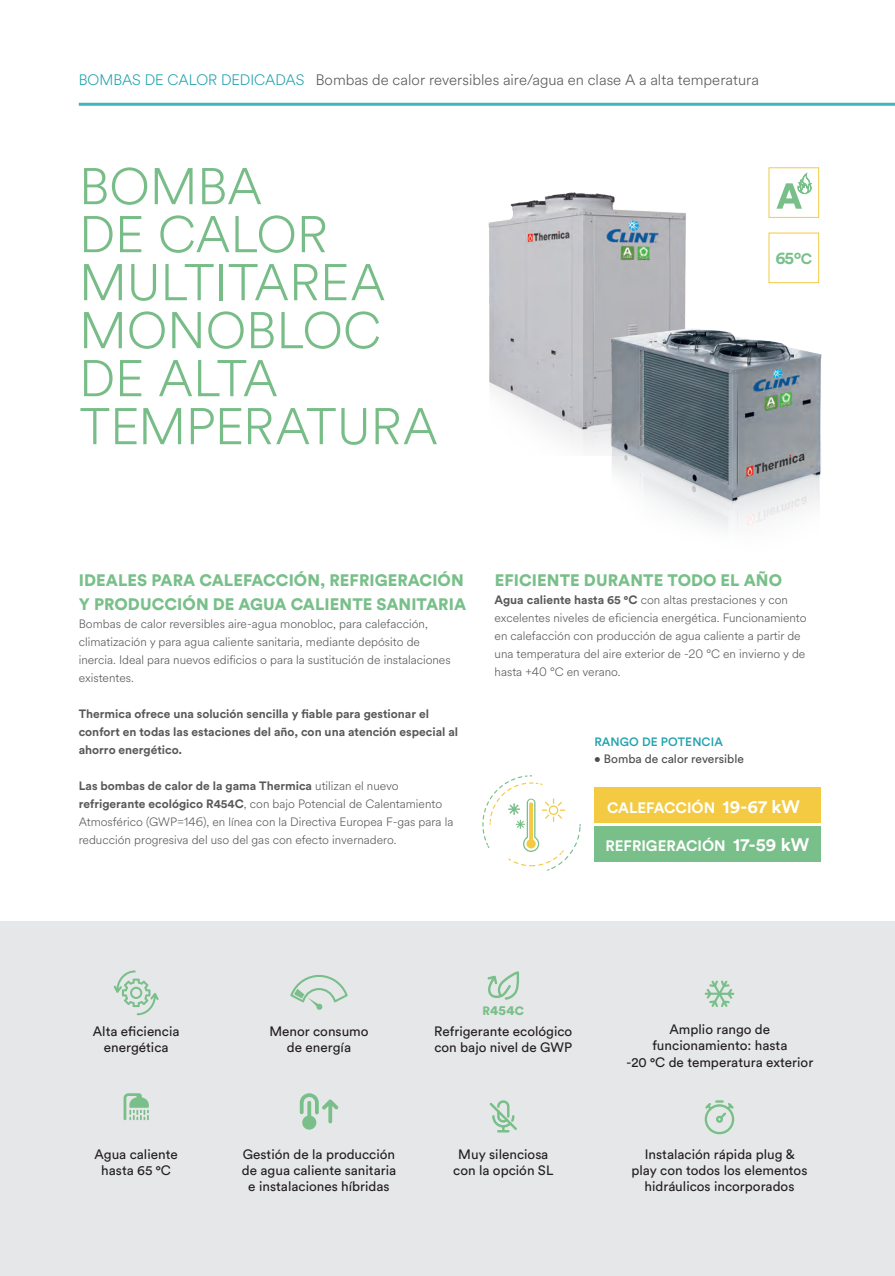
<style>
.page{position:relative;width:895px;height:1276px;background:#fff}
.page>*{position:absolute;margin:0;border:0;box-sizing:border-box;transform-origin:0 0}
.t1{font:300 51px/48px "Circular Air";color:#78bd88}
.t2{font:700 17.25px "Circular Std";color:#78bf89}
.t3{font:900 16.5px/24px "Circular Std";letter-spacing:.005em;color:#78bf89}
.t4{font:300 15px "Circular Air";color:#57585a}
.t5{font:700 15px "Circular Std";color:#fff}
.t6{font:13.5px/16.2px "Circular Std";color:#231f20;text-align:center}
.t7{font:900 13.5px "Circular Std";color:#78bf89}
.t8{font:300 12px/18px "Circular Spotify Text";color:#57585a}
.t9{font:700 12px/18px "Circular Std";color:#57585a}
.t10{font:12px "Circular Std";color:#4b4c4d}
.t11{font:500 12px "Circular Std";letter-spacing:.01em;color:#21a3ae}
.s1{color:#21a3ae}
.s2{font-size:15px}
.s3{font-family:"Circular Spotify Text";font-weight:300}
.s4{font-family:"Circular Std";font-weight:700}
.s5{font-size:18px}
.s6{font-size:12px}
</style>
<div class="page">
<div style="left:0;top:921px;width:894px;height:355px;background:#e6e7e9"></div>
<img style="left:488px;top:192px;width:199px;height:260px">
<img style="left:595px;top:295px;width:227px;height:236px">
<svg style="left:123px;top:1093px;width:26px;height:27px"></svg>
<svg style="left:489px;top:1100px;width:27px;height:32px"></svg>
<svg style="left:299px;top:1093px;width:39px;height:36px"></svg>
<svg style="left:704px;top:1100px;width:29px;height:34px"></svg>
<svg style="left:704px;top:980px;width:29px;height:27px"></svg>
<svg style="left:114px;top:970px;width:44px;height:45px"></svg>
<svg style="left:487px;top:971px;width:32px;height:28px"></svg>
<svg style="left:290px;top:975px;width:58px;height:35px"></svg>
<div style="left:594px;top:787px;width:226px;height:36px;background:#f3ca42"></div>
<div style="left:594px;top:826px;width:226px;height:35px;background:#78bf89"></div>
<svg style="left:482px;top:775px;width:99px;height:96px"></svg>
<svg style="left:776px;top:172px;width:35px;height:37px"></svg>
<div style="left:768px;top:167px;width:50px;height:51px;border:1px solid #f3ca42"></div>
<p class="t4" style="left:79px;top:70px;width:681px"><span class="s1">BOMBAS DE CALOR DEDICADAS</span> Bombas de calor reversibles aire/agua en clase A a alta temperatura</p>
<h1 class="t1" style="left:79px;top:160px;width:360px">BOMBA<br>DE CALOR<br>MULTITAREA<br>MONOBLOC<br>DE ALTA<br>TEMPERATURA</h1>
<h2 class="t2" style="left:775px;top:247px;width:38px">65º<span class="s2">C</span></h2>
<h3 class="t3" style="left:79px;top:567px;width:388px">IDEALES PARA CALEFACCIÓN, REFRIGERACIÓN<br>Y PRODUCCIÓN DE AGUA CALIENTE SANITARIA</h3>
<p class="t8" style="left:79px;top:614px;width:373px">Bombas de calor reversibles aire-agua monobloc, para calefacción, climatización y para agua caliente sanitaria, mediante depósito de inercia. Ideal para nuevos edificios o para la sustitución de instalaciones existentes.</p>
<p class="t9" style="left:79px;top:704px;width:381px">Thermica ofrece una solución sencilla y fiable para gestionar el confort en todas las estaciones del año, con una atención especial al ahorro energético.</p>
<p class="t9" style="left:79px;top:776px;width:321px">Las bombas de calor de la gama Thermica <span class="s3">utilizan el nuevo</span></p>
<p class="t8" style="left:79px;top:794px;width:376px"><span class="s4">refrigerante ecológico R454C</span>, con bajo Potencial de Calentamiento<br>Atmosférico (GWP=146), en línea con la Directiva Europea F-gas para la reducción progresiva del uso del gas con efecto invernadero.</p>
<h3 class="t3" style="left:494px;top:567px;width:289px">EFICIENTE DURANTE TODO EL AÑO</h3>
<p class="t8" style="left:494px;top:590px;width:313px"><span class="s4">Agua caliente hasta 65 °C</span> con altas prestaciones y con excelentes niveles de eficiencia energética. Funcionamiento en calefacción con producción de agua caliente a partir de una temperatura del aire exterior de -20 °C en invierno y de hasta +40 °C en verano.</p>
<p class="t11" style="left:594px;top:734px;width:130px">RANGO DE POTENCIA</p>
<p class="t10" style="left:594px;top:751px;width:151px">• Bomba de calor reversible</p>
<p class="t5" style="left:607px;top:797px;width:194px">CALEFACCIÓN <span class="s5">19-67 kW</span></p>
<p class="t5" style="left:605px;top:836px;width:205px">REFRIGERACIÓN <span class="s5">17-59 kW</span></p>
<p class="t7" style="left:482px;top:1001px;width:43px"><span class="s6">R</span>454<span class="s6">C</span></p>
<p class="t6" style="left:269px;top:1022px;width:101px">Menor consumo de energía</p>
<p class="t6" style="left:626px;top:1021px;width:188px">Amplio rango de funcionamiento: hasta<br>-20 °C de temperatura exterior</p>
<p class="t6" style="left:93px;top:1022px;width:88px">Alta eficiencia energética</p>
<p class="t6" style="left:434px;top:1022px;width:139px;text-align:left">Refrigerante ecológico con bajo nivel de GWP</p>
<p class="t6" style="left:95px;top:1146px;width:85px">Agua caliente hasta 65 °C</p>
<p class="t6" style="left:453px;top:1146px;width:102px">Muy silenciosa con la opción SL</p>
<p class="t6" style="left:242px;top:1146px;width:156px">Gestión de la producción de agua caliente sanitaria e instalaciones híbridas</p>
<p class="t6" style="left:631px;top:1146px;width:177px">Instalación rápida plug &amp; play con todos los elementos hidráulicos incorporados</p>
</div>
